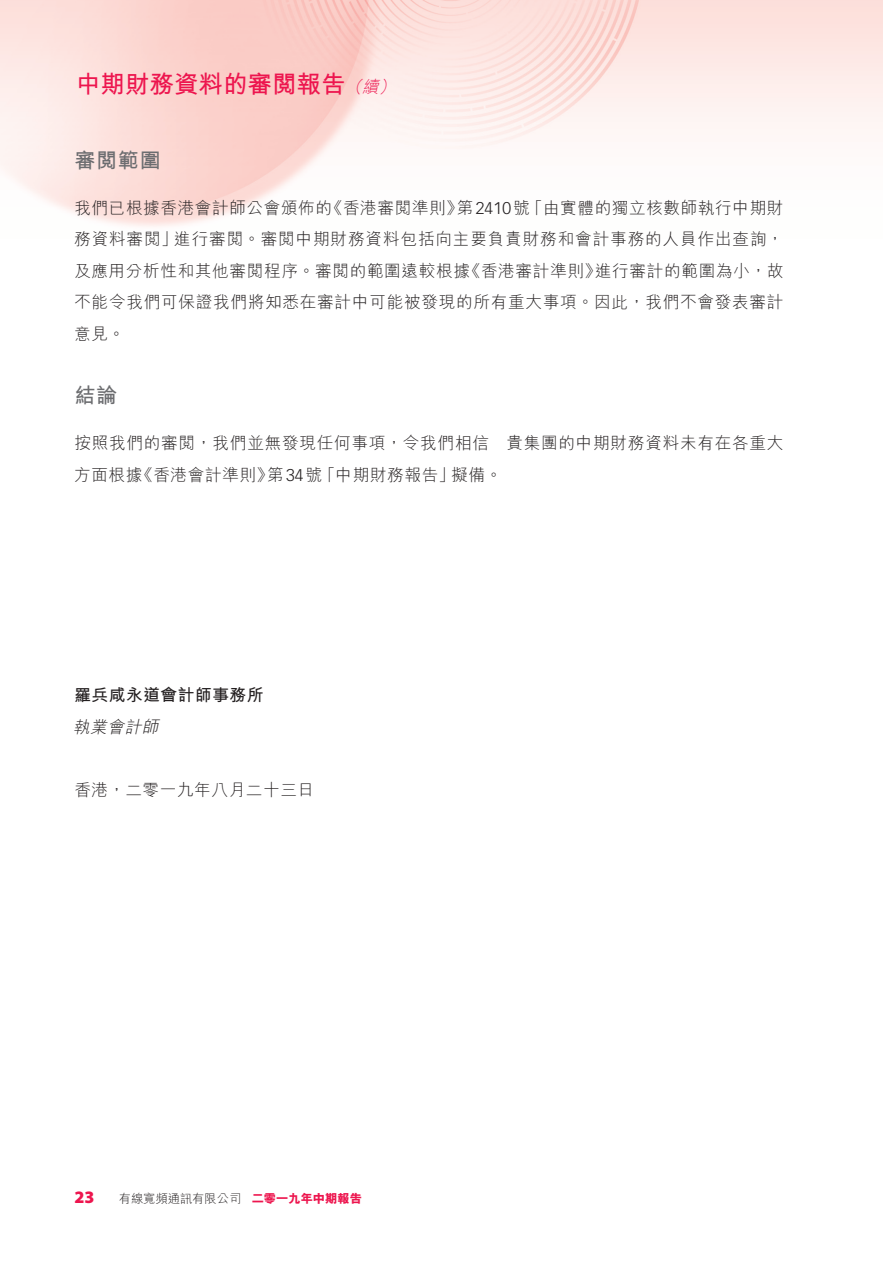
<style>
.page{position:relative;width:883px;height:1265px;background:#fff}
.page>*{position:absolute;margin:0;border:0;box-sizing:border-box;transform-origin:0 0}
.t1{font:700 24.5px "M Hei HK";color:#ed154e}
.t2{font:700 21px "M Hei HK";letter-spacing:.04em;color:#6c6d70}
.t3{font:900 17.5px "Myriad Pro";color:#ed154e}
.t4{font:300 16.62px/31.5px "M Hei HK";letter-spacing:.045em;color:#231f20}
.t5{font:700 16.62px "M Hei HK";letter-spacing:.04em;color:#231f20}
.t6{font:300 16.62px "Vectora LT Std";color:#231f20}
.t7{font:italic 300 16.62px "M Hei HK";color:#231f20}
.t8{font:italic 300 16.62px "M Hei HK";color:#ed154e}
.t9{font:300 12.25px "M Hei HK";color:#231f20}
.t10{font:800 12.25px "M Hei HK";color:#ed154e}
.s1{font-family:"M Hei HK"}
.s2{font-family:"Vectora LT Std"}
</style>
<div class="page">
<img style="left:0;top:0;width:883px;height:227px">
<h1 class="t1" style="left:76px;top:66px;width:271px">中期財務資料的審閱報告</h1>
<p class="t8" style="left:362px;top:79px;width:22px">續</p>
<p class="t8" style="left:346px;top:79px;width:22px">（</p>
<p class="t8" style="left:379px;top:79px;width:22px">(</p>
<p class="t2" style="left:74px;top:145px;width:88px">審閱範圍</p>
<p class="t4" style="left:174px;top:192px;width:611px;text-indent:-100px">我們已根據香港會計師公會頒佈的<br>進行審閱。審閱中期財務資料包括向主要負責財務和會計事務的人員作出查詢，</p>
<p class="t4" style="left:526px;top:192px;width:259px">「由實體的獨立核數師執行中期財</p>
<p class="t6" style="left:457px;top:198px;width:75px"><span class="s1">第</span>2410<span class="s1">號</span></p>
<p class="t4" style="left:326px;top:192px;width:138px">《香港審閱準則》</p>
<p class="t4" style="left:74px;top:223px;width:105px">務資料審閱」</p>
<p class="t4" style="left:74px;top:255px;width:711px">及應用分析性和其他審閱程序。審閱的範圍遠較根據<br>不能令我們可保證我們將知悉在審計中可能被發現的所有重大事項。因此，我們不會發表審計意見。</p>
<p class="t4" style="left:464px;top:255px;width:138px">《香港審計準則》</p>
<p class="t4" style="left:595px;top:255px;width:190px">進行審計的範圍為小，故</p>
<p class="t2" style="left:74px;top:380px;width:44px">結論</p>
<p class="t4" style="left:451px;top:427px;width:52px;text-indent:-377px">按照我們的審閱，我們並無發現任何事項，令我們相信擬備。</p>
<p class="t4" style="left:137px;top:459px;width:138px">《香港會計準則》</p>
<p class="t4" style="left:267px;top:459px;width:57px">第<span class="s2">34</span>號</p>
<p class="t4" style="left:319px;top:459px;width:138px">「中期財務報告」</p>
<p class="t4" style="left:74px;top:459px;width:70px">方面根據</p>
<p class="t4" style="left:506px;top:427px;width:279px">貴集團的中期財務資料未有在各重大</p>
<p class="t5" style="left:74px;top:683px;width:191px">羅兵咸永道會計師事務所</p>
<p class="t7" style="left:73px;top:718px;width:91px">執業會計師</p>
<p class="t4" style="left:74px;top:774px;width:241px">香港，二零一九年八月二十三日</p>
<p class="t3" style="left:74px;top:1186px;width:22px">23</p>
<p class="t9" style="left:119px;top:1192px;width:124px">有線寬頻通訊有限公司</p>
<p class="t10" style="left:252px;top:1192px;width:112px">二零一九年中期報告</p>
</div>
